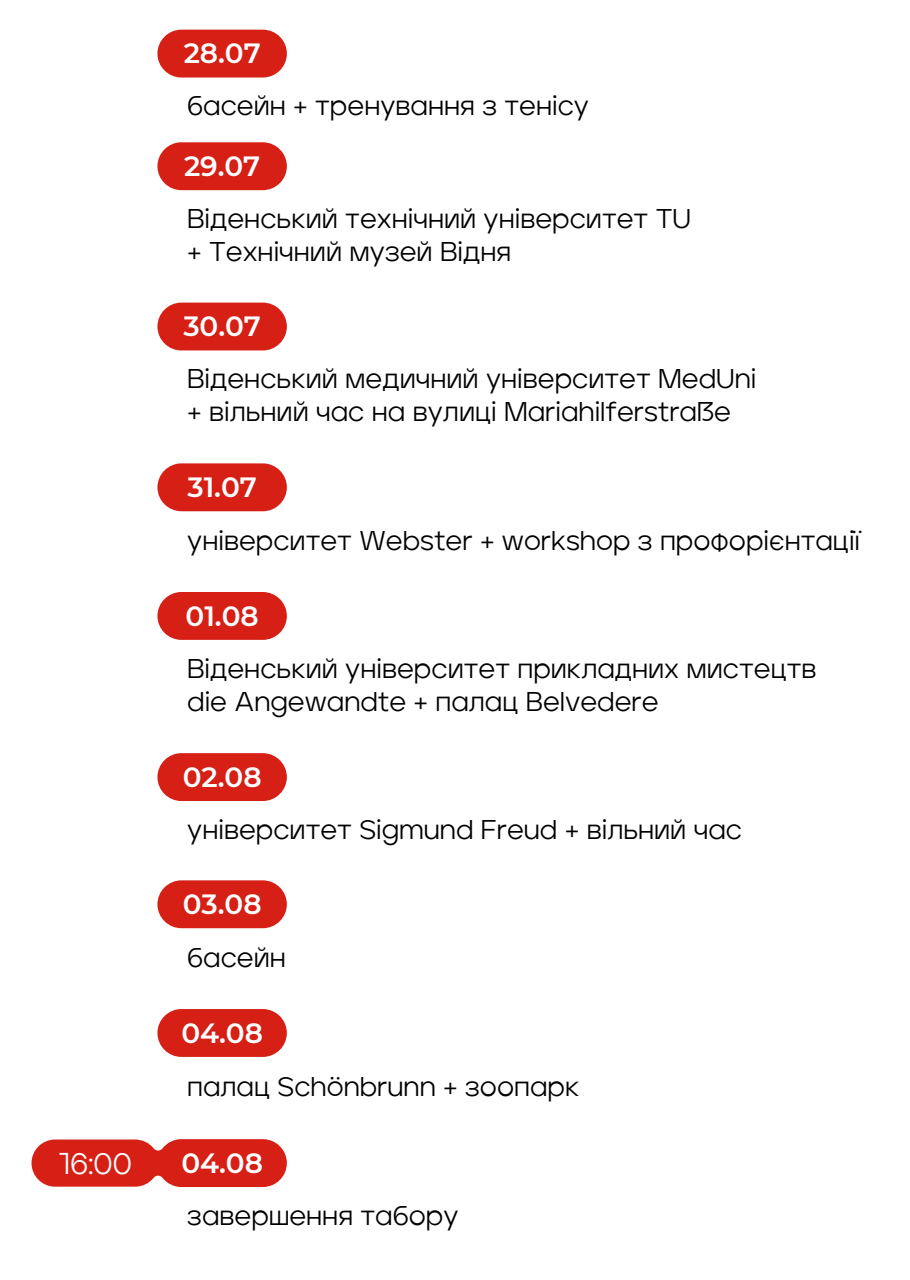
<style>
.page{position:relative;width:910px;height:1280px;background:#fff}
.page>*{position:absolute;margin:0;border:0;box-sizing:border-box;transform-origin:0 0}
.t1{font:30px "Jeko";color:#fff}
.t2{font:600 27.75px "Montserrat";color:#fff}
.t3{font:27px/33px "Jeko";color:#000}
</style>
<div class="page">
<svg style="left:32px;top:1139px;width:255px;height:48px;background:#d93228"></svg>
<div style="left:157px;top:30px;width:130px;height:48px;background:#d62016;border-radius:24px"></div>
<div style="left:157px;top:142px;width:130px;height:48px;background:#d62016;border-radius:24px"></div>
<div style="left:157px;top:303px;width:130px;height:47px;background:#d62016;border-radius:24px"></div>
<div style="left:157px;top:463px;width:130px;height:48px;background:#d62016;border-radius:24px"></div>
<div style="left:157px;top:592px;width:130px;height:48px;background:#d62016;border-radius:24px"></div>
<div style="left:157px;top:753px;width:130px;height:48px;background:#d62016;border-radius:24px"></div>
<div style="left:157px;top:880px;width:130px;height:48px;background:#d62016;border-radius:24px"></div>
<div style="left:157px;top:1009px;width:130px;height:48px;background:#d62016;border-radius:24px"></div>
<p class="t2" style="left:184px;top:34px;width:78px">28.07</p>
<p class="t3" style="left:187px;top:90px;width:403px">басейн + тренування з тенісу</p>
<p class="t2" style="left:184px;top:146px;width:78px">29.07</p>
<p class="t3" style="left:187px;top:202px;width:505px">Віденський технічний університет TU + Технічний музей Відня</p>
<p class="t2" style="left:183px;top:307px;width:79px">30.07</p>
<p class="t3" style="left:187px;top:362px;width:571px">Віденський медичний університет MedUni + вільний час на вулиці Mariahilferstraße</p>
<p class="t2" style="left:187px;top:467px;width:71px">31.07</p>
<p class="t3" style="left:187px;top:524px;width:674px">університет Webster + workshop з профорієнтації</p>
<p class="t2" style="left:186px;top:596px;width:75px">01.08</p>
<p class="t3" style="left:187px;top:652px;width:631px">Віденський університет прикладних мистецтв die Angewandte + палац Belvedere</p>
<p class="t2" style="left:183px;top:757px;width:80px">02.08</p>
<p class="t3" style="left:187px;top:813px;width:556px">університет Sigmund Freud + вільний час</p>
<p class="t2" style="left:183px;top:884px;width:80px">03.08</p>
<p class="t3" style="left:187px;top:941px;width:100px">басейн</p>
<p class="t2" style="left:181px;top:1013px;width:83px">04.08</p>
<p class="t3" style="left:187px;top:1070px;width:394px">палац Schönbrunn + зоопарк</p>
<p class="t1" style="left:59px;top:1145px;width:75px">16:00</p>
<p class="t2" style="left:181px;top:1143px;width:83px">04.08</p>
<p class="t3" style="left:187px;top:1200px;width:273px">завершення табору</p>
</div>
